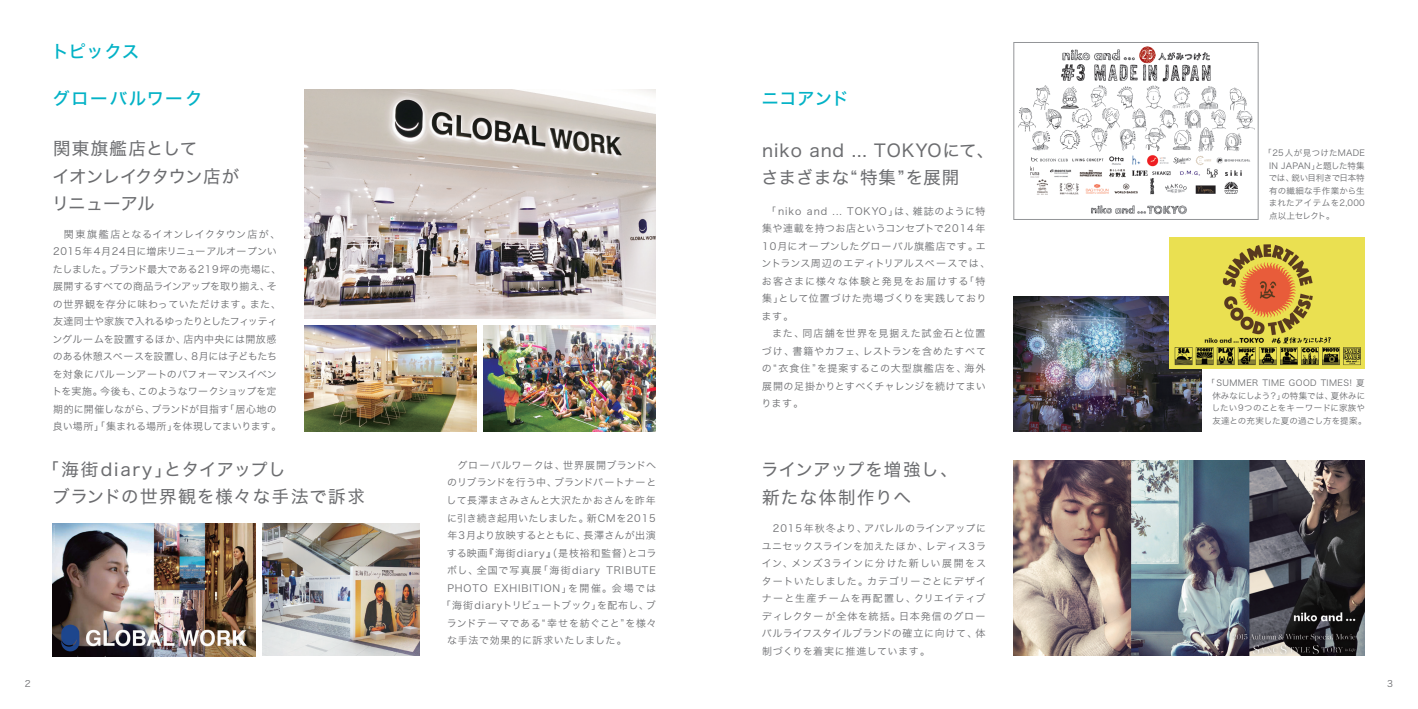
<style>
.page{position:relative;width:1418px;height:709px;background:#fff}
.page>*{position:absolute;margin:0;border:0;box-sizing:border-box;transform-origin:0 0}
.QA_03_para-1{font:17.5px "Hira Kaku Std W4";letter-spacing:.065em;color:#6c6d70}
.QA_03_para-1-2{font:17.5px "Hira Kaku Std W4";letter-spacing:.04em;color:#6c6d70}
.QA_03_para-1-3{font:17.5px "Hira Kaku Std W4";letter-spacing:.01em;color:#6c6d70}
.QA_03_para-1-4{font:17.5px "Hira Kaku Std W4";letter-spacing:.005em;color:#6c6d70}
.QA_03_para-1-5{font:17.5px "Hira Kaku Std W4";letter-spacing:-.045em;color:#6c6d70}
._00_ttl{font:17.5px "Hira Kaku Std W5";letter-spacing:.025em;color:#03b2c6}
._00_ttl-2{font:17.5px "Hira Kaku Std W5";letter-spacing:.07em;color:#03b2c6}
.QA_03_para-1-6{font:17.5px "Hira Kaku Std W4";letter-spacing:.08em;color:#6c6d70}
.QA_03_para-1-7{font:17.5px "Hira Kaku Std W4";letter-spacing:.075em;color:#6c6d70}
.QA_03_para-1-8{font:10px/17.5px "Hira Kaku Std W3";letter-spacing:.04em;color:#6c6d70;text-align:justify}
.QA_03_para-1-9{font:10px/17.5px "Hira Kaku Std W3";letter-spacing:.01em;color:#6c6d70}
.QA_03_para-1-10{font:10px "Hira Kaku Std W3";letter-spacing:.09em;color:#6c6d70}
.QA_03_para-1-11{font:10px "Hira Kaku Std W3";letter-spacing:.07em;color:#6c6d70}
.QA_03_para-1-12{font:10px "Hira Kaku Std W3";letter-spacing:.015em;color:#6c6d70}
.QA_03_para-1-13{font:10px "Hira Kaku Std W3";letter-spacing:.06em;color:#6c6d70}
.t1{font:9px "Hira Kaku Std W3";color:#6c6d70}
.QA_03_para-1-14{font:8.5px/12.5px "Hira Kaku Std W3";letter-spacing:.02em;color:#6c6d70;text-align:justify}
</style>
<div class="page">
<img style="left:305px;top:89px;width:351px;height:229px">
<img style="left:262px;top:523px;width:157px;height:133px">
<img style="left:305px;top:325px;width:172px;height:107px">
<img style="left:53px;top:523px;width:202px;height:133px">
<img style="left:1018px;top:46px;width:237px;height:169px">
<div style="left:1013px;top:42px;width:245px;height:178px;border:1px solid #939598"></div>
<img style="left:1013px;top:297px;width:188px;height:134px">
<img style="left:1169px;top:237px;width:195px;height:131px">
<img style="left:484px;top:325px;width:172px;height:107px">
<img style="left:1013px;top:461px;width:351px;height:195px">
<p class="_00_ttl" style="left:51px;top:38px;width:89px">トピックス</p>
<p class="_00_ttl-2" style="left:53px;top:85px;width:151px">グローバルワーク</p>
<p class="_00_ttl" style="left:761px;top:85px;width:89px">ニコアンド</p>
<p class="QA_03_para-1-7" style="left:53px;top:135px;width:146px">関東旗艦店として</p>
<p class="QA_03_para-1-5" style="left:53px;top:163px;width:188px">イオンレイクタウン店が</p>
<p class="QA_03_para-1-2" style="left:52px;top:190px;width:105px">リニューアル</p>
<p class="QA_03_para-1-9" style="left:52px;top:225px;width:231px;text-indent:12px">関東旗艦店となるイオンレイクタウン店が、<br>2015年4月24日に増床リニューアルオープンいたしました。ブランド最大である219坪の売場に、展開するすべての商品ラインアップを取り揃え、その世界観を存分に味わっていただけます。また、友達同士や家族で入れるゆったりとしたフィッティングルームを設置するほか、店内中央には開放感のある休憩スペースを設置し、8月には子どもたちを対象にバルーンアートのパフォーマンスイベントを実施。今後も、このようなワークショップを定期的に開催しながら、ブランドが目指す「居心地の良い場所」「集まれる場所」を体現してまいります。</p>
<p class="QA_03_para-1" style="left:41px;top:456px;width:246px">「海街diary」とタイアップし</p>
<p class="QA_03_para-1" style="left:52px;top:483px;width:314px">ブランドの世界観を様々な手法で訴求</p>
<p class="QA_03_para-1-8" style="left:457px;top:456px;width:200px">グローバルワークは、世界展開ブランドへ</p>
<p class="QA_03_para-1-9" style="left:447px;top:474px;width:211px">のリブランドを行う中、ブランドパートナーと</p>
<p class="QA_03_para-1-8" style="left:446px;top:491px;width:211px">して長澤まさみさんと大沢たかおさんを昨年</p>
<p class="QA_03_para-1-8" style="left:447px;top:509px;width:210px">に引き続き起用いたしました。新CMを2015</p>
<p class="QA_03_para-1-12" style="left:447px;top:527px;width:210px">年3月より放映するとともに、長澤さんが出演</p>
<p class="QA_03_para-1-11" style="left:447px;top:545px;width:211px">する映画『海街diary』（是枝裕和監督）とコラ</p>
<p class="QA_03_para-1-10" style="left:447px;top:562px;width:210px">ボし、全国で写真展「海街diary TRIBUTE</p>
<p class="QA_03_para-1-10" style="left:447px;top:580px;width:210px">PHOTO EXHIBITION」を開催。会場では</p>
<p class="QA_03_para-1-8" style="left:441px;top:596px;width:216px">「海街diaryトリビュートブック」を配布し、ブ</p>
<p class="QA_03_para-1-8" style="left:447px;top:614px;width:211px">ランドテーマである“幸せを紡ぐこと”を様々</p>
<p class="QA_03_para-1-13" style="left:447px;top:632px;width:181px">な手法で効果的に訴求いたしました。</p>
<p class="QA_03_para-1-2" style="left:762px;top:137px;width:233px">niko and ... TOKYOにて、</p>
<p class="QA_03_para-1-3" style="left:761px;top:164px;width:199px">さまざまな“特集”を展開</p>
<p class="QA_03_para-1-8" style="left:761px;top:202px;width:230px;text-align:left;text-indent:4px">「niko and ... TOKYO」は、雑誌のように特集や連載を持つお店というコンセプトで2014年<br>10月にオープンしたグローバル旗艦店です。エントランス周辺のエディトリアルスペースでは、お客さまに様々な体験と発見をお届けする「特集」として位置づけた売場づくりを実践しております。</p>
<p class="QA_03_para-1-8" style="left:761px;top:324px;width:226px;text-indent:11px">また、同店舗を世界を見据えた試金石と位置づけ、書籍やカフェ、レストランを含めたすべての“衣食住”を提案するこの大型旗艦店を、海外展開の足掛かりとすべくチャレンジを続けてまいります。</p>
<p class="QA_03_para-1-4" style="left:761px;top:456px;width:198px">ラインアップを増強し、</p>
<p class="QA_03_para-1-6" style="left:762px;top:484px;width:150px">新たな体制作りへ</p>
<p class="QA_03_para-1-8" style="left:761px;top:519px;width:226px;text-indent:11px">2015 年秋冬より、アパレルのラインアップにユニセックスラインを加えたほか、レディス3ライン、メンズ3ラインに分けた新しい展開をスタートいたしました。カテゴリーごとにデザイナーと生産チームを再配置し、クリエイティブディレクターが全体を統括。日本発信のグローバルライフスタイルブランドの確立に向けて、体制づくりを着実に推進しています。</p>
<p class="QA_03_para-1-14" style="left:1268px;top:146px;width:98px;text-indent:-5px">「25人が見つけたMADE IN JAPAN」と題した特集では、鋭い目利きで日本特有の繊細な手作業から生まれたアイテムを2,000点以上セレクト。</p>
<p class="QA_03_para-1-14" style="left:1211px;top:376px;width:156px;text-align:left;text-indent:-5px">「SUMMER TIME GOOD TIMES! 夏休みなにしよう？」の特集では、夏休みにしたい9つのことをキーワードに家族や友達との充実した夏の過ごし方を提案。</p>
<p class="t1" style="left:25px;top:677px;width:7px">2</p>
<p class="t1" style="left:1387px;top:677px;width:7px">3</p>
</div>
